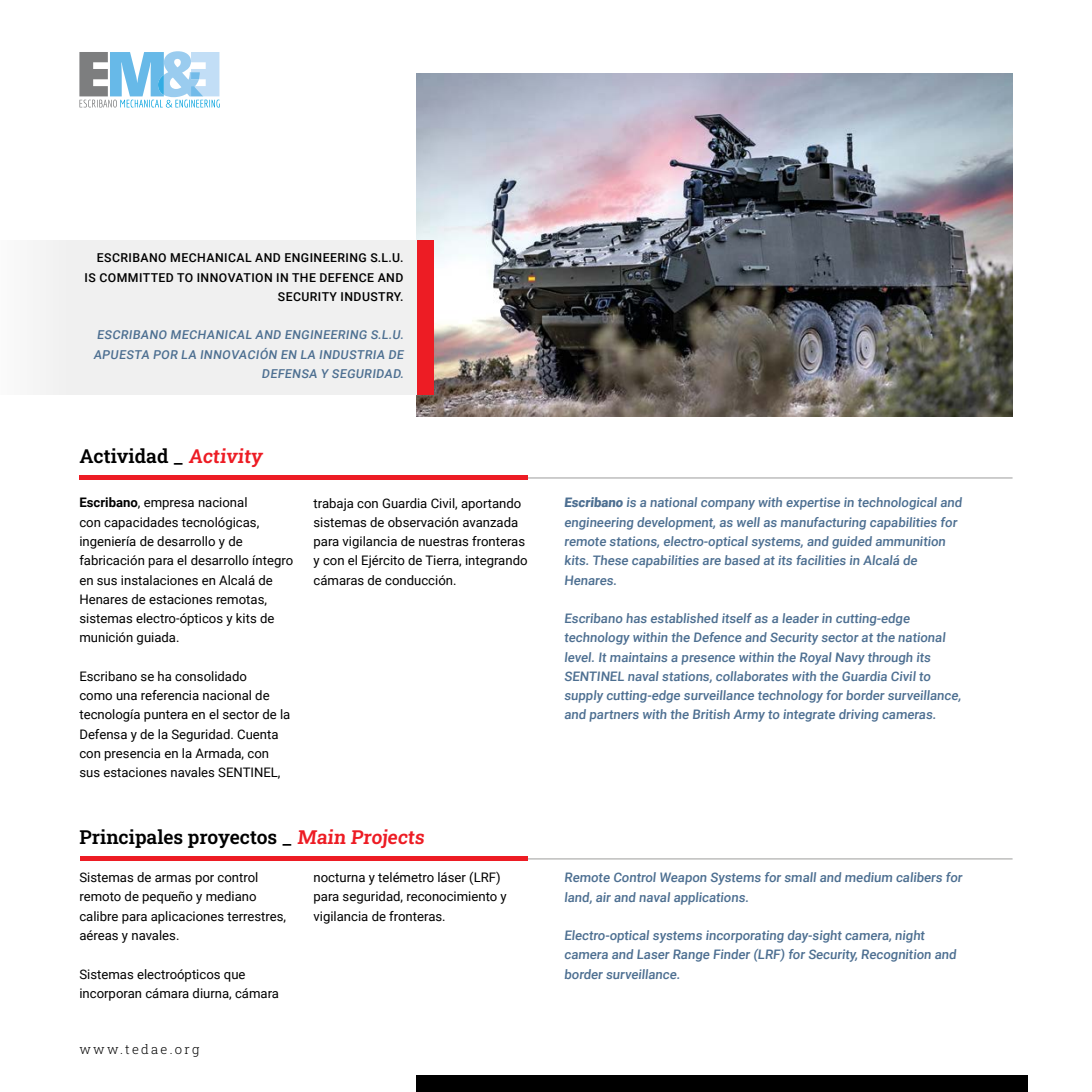
<style>
.page{position:relative;width:1092px;height:1092px;background:#fff}
.page>*{position:absolute;margin:0;border:0;box-sizing:border-box;transform-origin:0 0}
.t1{font:600 19.25px "Roboto Slab";color:#000}
.t2{font:500 13.12px/19.2px "Roboto";color:#4d6f91}
.t3{font:13.12px/19.2px "Roboto";color:#000}
.t4{font:300 13.12px "Roboto Slab";letter-spacing:.17em;color:#000}
.t5{font:500 12.25px/19.2px "Roboto";letter-spacing:.035em;color:#000;text-align:right}
.t6{font:500 12.25px/19.2px "Roboto";color:#4d6f91;text-align:right}
.s1{color:#ed1c24}
.s2{font-weight:700}
.s3{font-weight:900}
</style>
<div class="page">
<img style="left:416px;top:74px;width:596px;height:343px">
<div style="left:0;top:240px;width:425px;height:154px;background:#f0f0f0"></div>
<div style="left:417px;top:240px;width:16px;height:154px;background:#ed1c24"></div>
<svg style="left:79px;top:51px;width:141px;height:57px"></svg>
<div style="left:415px;top:1075px;width:612px;height:16px;background:#000"></div>
<hr style="left:84px;top:477px;width:928px;height:1px;background:#9d9d9c">
<div style="left:79px;top:475px;width:448px;height:5px;background:#ed1c24"></div>
<hr style="left:84px;top:858px;width:928px;height:1px;background:#9d9d9c">
<div style="left:80px;top:856px;width:447px;height:5px;background:#ed1c24"></div>
<p class="t5" style="left:85px;top:248px;width:320px">ESCRIBANO MECHANICAL AND ENGINEERING S.L.U.<br>IS COMMITTED TO INNOVATION IN THE DEFENCE AND<br>SECURITY INDUSTRY.</p>
<p class="t6" style="left:93px;top:325px;width:314px">ESCRIBANO MECHANICAL AND ENGINEERING S.L.U.<br>APUESTA POR LA INNOVACIÓN EN LA INDUSTRIA DE<br>DEFENSA Y SEGURIDAD.</p>
<h1 class="t1" style="left:79px;top:443px;width:187px">Actividad _ <span class="s1">Activity</span></h1>
<p class="t3" style="left:79px;top:492px;width:215px"><span class="s2">Escribano</span>, empresa nacional<br>con capacidades tecnológicas, ingeniería de desarrollo y de fabricación para el desarrollo íntegro en sus instalaciones en Alcalá de<br>Henares de estaciones remotas, sistemas electro-ópticos y kits de munición guiada.</p>
<p class="t3" style="left:79px;top:666px;width:212px">Escribano se ha consolidado<br>como una referencia nacional de tecnología puntera en el sector de la<br>Defensa y de la Seguridad. Cuenta con presencia en la Armada, con sus estaciones navales SENTINEL,</p>
<p class="t3" style="left:313px;top:492px;width:215px">trabaja con Guardia Civil, aportando sistemas de observación avanzada para vigilancia de nuestras fronteras y con el Ejército de Tierra, integrando cámaras de conducción.</p>
<h1 class="t1" style="left:79px;top:823px;width:349px">Principales proyectos _ <span class="s1">Main Projects</span></h1>
<p class="t3" style="left:79px;top:867px;width:208px">Sistemas de armas por control remoto de pequeño y mediano calibre para aplicaciones terrestres, aéreas y navales.</p>
<p class="t3" style="left:79px;top:963px;width:201px">Sistemas electroópticos que incorporan cámara diurna, cámara</p>
<p class="t4" style="left:79px;top:1039px;width:121px">www.tedae.org</p>
<p class="t3" style="left:313px;top:867px;width:195px">nocturna y telémetro láser (LRF) para seguridad, reconocimiento y vigilancia de fronteras.</p>
<p class="t2" style="left:564px;top:492px;width:401px"><span class="s3">Escribano</span> is a national company with expertise in technological and engineering development, as well as manufacturing capabilities for remote stations, electro-optical systems, and guided ammunition kits. These capabilities are based at its facilities in Alcalá de Henares.</p>
<p class="t2" style="left:564px;top:608px;width:400px">Escribano has established itself as a leader in cutting-edge technology within the Defence and Security sector at the national level. It maintains a presence within the Royal Navy through its SENTINEL naval stations, collaborates with the Guardia Civil to supply cutting-edge surveillance technology for border surveillance, and partners with the British Army to integrate driving cameras.</p>
<p class="t2" style="left:564px;top:867px;width:401px">Remote Control Weapon Systems for small and medium calibers for land, air and naval applications.</p>
<p class="t2" style="left:564px;top:925px;width:395px">Electro-optical systems incorporating day-sight camera, night camera and Laser Range Finder (LRF) for Security, Recognition and border surveillance.</p>
</div>
